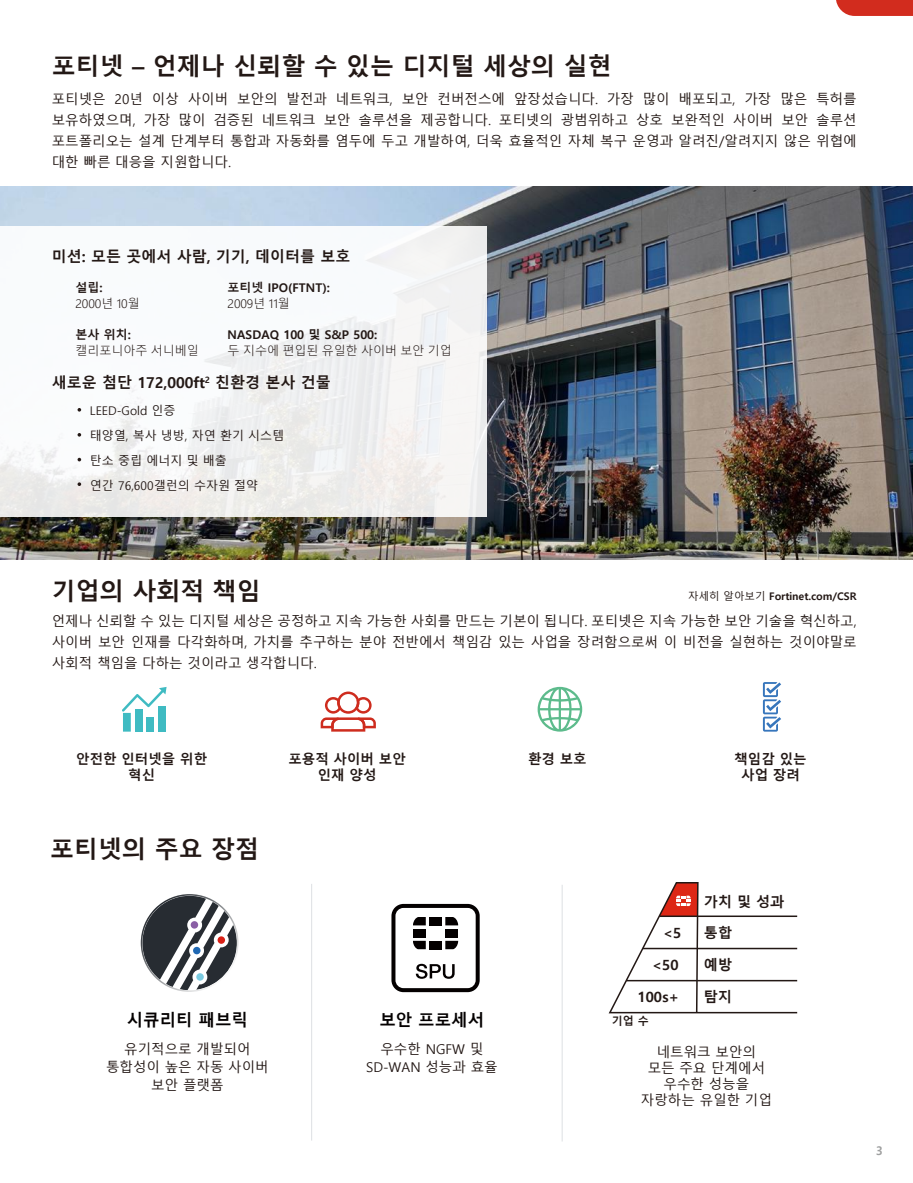
<style>
.page{position:relative;width:913px;height:1183px;background:#fff}
.page>*{position:absolute;margin:0;border:0;box-sizing:border-box;transform-origin:0 0}
.t1{font:700 24px "Malgun Gothic";color:#231815}
.t2{font:700 16.5px "Malgun Gothic";color:#040000}
.t3{font:700 15px "Malgun Gothic";color:#231815}
.t4{font:700 14.1px "Malgun Gothic";color:#231815}
.t5{font:13.5px/21px "Malgun Gothic";color:#231815;text-align:center}
.t6{font:700 13.5px/16.2px "Malgun Gothic";color:#231815;text-align:center}
.t7{font:12px/24.9px "Malgun Gothic";color:#231815}
.t8{font:300 12px "Malgun Gothic";color:#231815}
.t9{font:700 12px "Malgun Gothic";color:#231815}
.t10{font:700 12px "Malgun Gothic";color:#9fa0a0}
.t11{font:700 11.1px "Malgun Gothic";color:#231815}
.t12{font:700 10.5px "Malgun Gothic";color:#231815}
.s1{font-weight:400}
</style>
<div class="page">
<img style="left:0;top:186px;width:913px;height:373px">
<div style="left:0;top:226px;width:487px;height:291px;background:linear-gradient(to bottom,#f9fcfe,#efefed)"></div>
<hr style="left:311px;top:884px;width:1px;height:257px;background:#dde0e3">
<hr style="left:562px;top:885px;width:1px;height:257px;background:#dde0e3">
<svg style="left:78px;top:408px;width:3px;height:4px"></svg>
<svg style="left:78px;top:433px;width:3px;height:4px"></svg>
<svg style="left:78px;top:482px;width:3px;height:4px"></svg>
<svg style="left:321px;top:692px;width:55px;height:40px"></svg>
<svg style="left:538px;top:687px;width:44px;height:45px"></svg>
<svg style="left:763px;top:682px;width:18px;height:50px"></svg>
<svg style="left:122px;top:687px;width:45px;height:45px"></svg>
<div style="left:135px;top:709px;width:7px;height:23px;background:#3fbbc2"></div>
<div style="left:146px;top:717px;width:8px;height:15px;background:#3fbbc2"></div>
<div style="left:158px;top:706px;width:8px;height:26px;background:#3fbbc2"></div>
<svg style="left:141px;top:894px;width:98px;height:98px"></svg>
<svg style="left:391px;top:904px;width:89px;height:88px"></svg>
<svg style="left:608px;top:882px;width:190px;height:132px"></svg>
<svg style="left:836px;top:0;width:77px;height:16px"></svg>
<h1 class="t1" style="left:52px;top:52px;width:561px">포티넷 – 언제나 신뢰할 수 있는 디지털 세상의 실현</h1>
<p class="t5" style="left:52px;top:88px;width:806px;text-align:justify">포티넷은 20년 이상 사이버 보안의 발전과 네트워크, 보안 컨버전스에 앞장섰습니다. 가장 많이 배포되고, 가장 많은 특허를 보유하였으며, 가장 많이 검증된 네트워크 보안 솔루션을 제공합니다. 포티넷의 광범위하고 상호 보완적인 사이버 보안 솔루션 포트폴리오는 설계 단계부터 통합과 자동화를 염두에 두고 개발하여, 더욱 효율적인 자체 복구 운영과 알려진/알려지지 않은 위협에 대한 빠른 대응을 지원합니다.</p>
<p class="t3" style="left:52px;top:247px;width:300px">미션: 모든 곳에서 사람, 기기, 데이터를 보호</p>
<p class="t9" style="left:76px;top:281px;width:29px">설립:</p>
<p class="t8" style="left:76px;top:297px;width:66px">2000년 10월</p>
<p class="t9" style="left:76px;top:327px;width:57px">본사 위치:</p>
<p class="t8" style="left:76px;top:343px;width:125px">캘리포니아주 서니베일</p>
<p class="t9" style="left:228px;top:281px;width:104px">포티넷 IPO(FTNT):</p>
<p class="t8" style="left:228px;top:297px;width:64px">2009년 11월</p>
<p class="t9" style="left:228px;top:327px;width:151px">NASDAQ 100 및 S&amp;P 500:</p>
<p class="t8" style="left:228px;top:343px;width:226px">두 지수에 편입된 유일한 사이버 보안 기업</p>
<p class="t3" style="left:52px;top:373px;width:280px">새로운 첨단 172,000ft<sup>2</sup> 친환경 본사 건물</p>
<p class="t7" style="left:90px;top:399px;width:196px">LEED-Gold 인증<br>태양열, 복사 냉방, 자연 환기 시스템 탄소 중립 에너지 및 배출<br>연간 76,600갤런의 수자원 절약</p>
<h1 class="t1" style="left:52px;top:577px;width:210px">기업의 사회적 책임</h1>
<p class="t12" style="left:688px;top:590px;width:170px"><span class="s1">자세히 알아보기</span> Fortinet.com/CSR</p>
<p class="t5" style="left:52px;top:611px;width:806px;text-align:justify">언제나 신뢰할 수 있는 디지털 세상은 공정하고 지속 가능한 사회를 만드는 기본이 됩니다. 포티넷은 지속 가능한 보안 기술을 혁신하고, 사이버 보안 인재를 다각화하며, 가치를 추구하는 분야 전반에서 책임감 있는 사업을 장려함으로써 이 비전을 실현하는 것이야말로 사회적 책임을 다하는 것이라고 생각합니다.</p>
<p class="t6" style="left:76px;top:751px;width:133px">안전한 인터넷을 위한 혁신</p>
<p class="t6" style="left:288px;top:751px;width:119px">포용적 사이버 보안 인재 양성</p>
<p class="t6" style="left:528px;top:751px;width:60px">환경 보호</p>
<p class="t6" style="left:734px;top:751px;width:74px">책임감 있는 사업 장려</p>
<h1 class="t1" style="left:50px;top:835px;width:210px">포티넷의 주요 장점</h1>
<p class="t2" style="left:127px;top:1010px;width:123px">시큐리티 패브릭</p>
<p class="t5" style="left:106px;top:1040px;width:164px;line-height:18px">유기적으로 개발되어 통합성이 높은 자동 사이버 보안 플랫폼</p>
<p class="t2" style="left:379px;top:1010px;width:106px">보안 프로세서</p>
<p class="t5" style="left:366px;top:1040px;width:133px;line-height:18px">우수한 NGFW 및<br>SD-WAN 성능과 효율</p>
<p class="t4" style="left:663px;top:925px;width:20px">&lt;5</p>
<p class="t4" style="left:652px;top:956px;width:28px">&lt;50</p>
<p class="t4" style="left:704px;top:893px;width:82px">가치 및 성과</p>
<p class="t4" style="left:704px;top:925px;width:30px">통합</p>
<p class="t4" style="left:704px;top:956px;width:30px">예방</p>
<p class="t4" style="left:638px;top:988px;width:43px">100s+</p>
<p class="t4" style="left:704px;top:988px;width:30px">탐지</p>
<p class="t11" style="left:612px;top:1014px;width:39px">기업 수</p>
<p class="t5" style="left:641px;top:1044px;width:133px;line-height:16.2px">네트워크 보안의<br>모든 주요 단계에서 우수한 성능을 자랑하는 유일한 기업</p>
<p class="t10" style="left:876px;top:1144px;width:8px">3</p>
</div>
